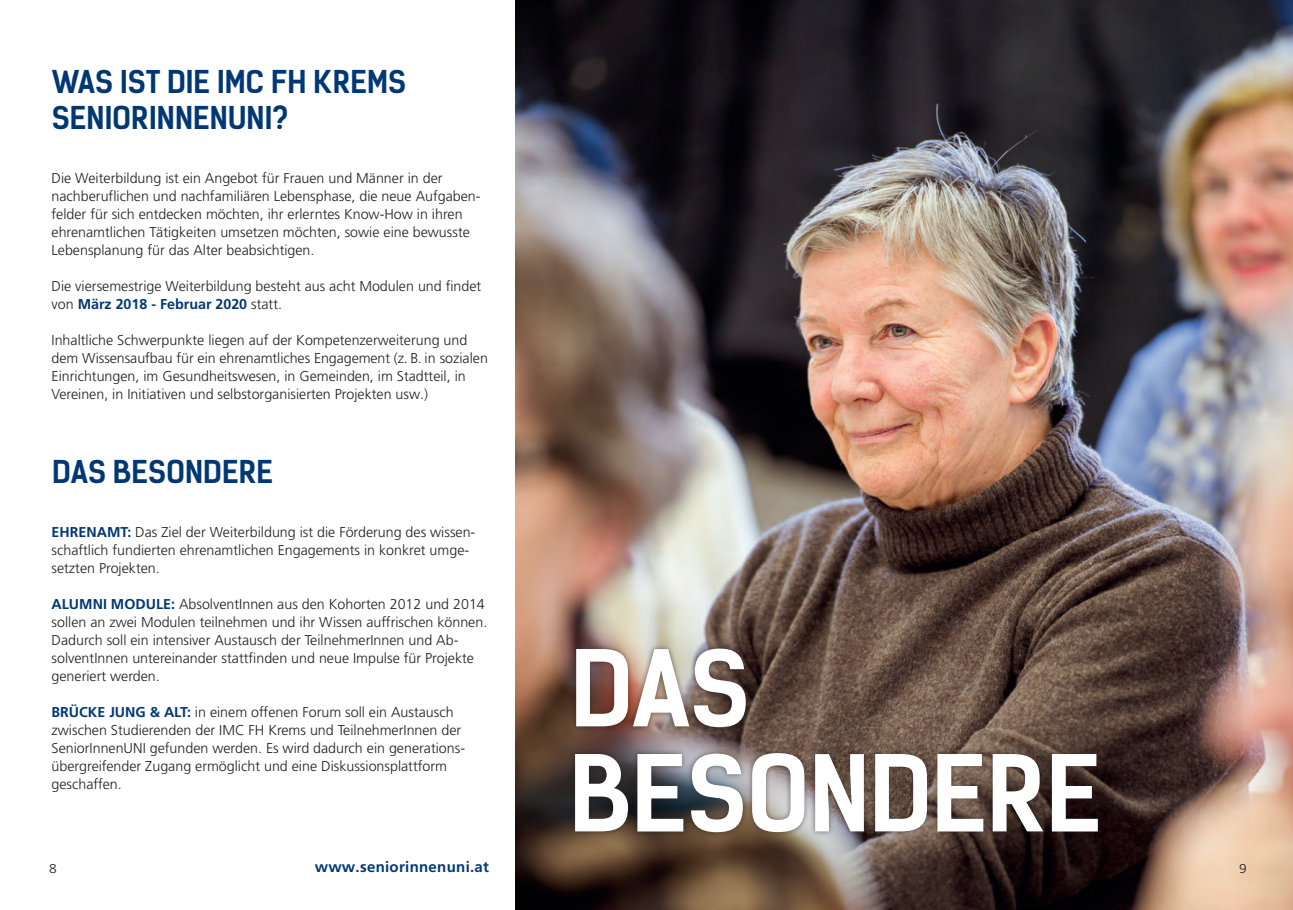
<style>
.page{position:relative;width:1293px;height:910px;background:#fff}
.page>*{position:absolute;margin:0;border:0;box-sizing:border-box;transform-origin:0 0}
.t1{font:100.5px/105px "Kelson Sans Bold BG";letter-spacing:-.015em;color:#fff}
.t2{font:30px/36px "Kelson Sans Bold BG";letter-spacing:-.01em;color:#013874}
.t3{font:700 15px "Frutiger LT Pro";letter-spacing:.02em;color:#013874}
.t4{font:300 14.25px/18px "Frutiger LT Pro";color:#231f20}
.t5{font:300 12.75px "Frutiger LT Pro";color:#231f20;scale:1.08 1}
.s1{font-weight:700;color:#013874}
</style>
<div class="page">
<img style="left:516px;top:0;width:777px;height:910px">
<div style="left:570px;top:643px;width:534px;height:195px;background:#231f20;opacity:.6"></div>
<h2 class="t2" style="left:52px;top:64px;width:356px">WAS IST DIE IMC FH KREMS<br>SENIORINNENUNI</h2>
<h2 class="t2" style="left:272px;top:100px;width:18px">?</h2>
<p class="t4" style="left:52px;top:169px;width:430px">Die Weiterbildung ist ein Angebot für Frauen und Männer in der nachberuflichen und nachfamiliären Lebensphase, die neue Aufgaben&shy;felder für sich entdecken möchten, ihr erlerntes Know-How in ihren ehrenamtlichen Tätigkeiten umsetzen möchten, sowie eine bewusste Lebensplanung für das Alter beabsichtigen.</p>
<p class="t4" style="left:52px;top:277px;width:431px">Die viersemestrige Weiterbildung besteht aus acht Modulen und findet von <span class="s1">März 2018 - Februar 2020</span> statt.</p>
<p class="t4" style="left:52px;top:331px;width:438px">Inhaltliche Schwerpunkte liegen auf der Kompetenzerweiterung und dem Wissensaufbau für ein ehrenamtliches Engagement (z. B. in sozialen Einrichtungen, im Gesundheitswesen, in Gemeinden, im Stadtteil, in Vereinen, in Initiativen und selbstorganisierten Projekten usw.)</p>
<h2 class="t2" style="left:52px;top:453px;width:223px">DAS BESONDERE</h2>
<p class="t4" style="left:52px;top:523px;width:425px"><span class="s1">EHRENAMT:</span> Das Ziel der Weiterbildung ist die Förderung des wissen&shy;schaftlich fundierten ehrenamtlichen Engagements in konkret umge&shy;setzten Projekten.</p>
<p class="t4" style="left:52px;top:595px;width:437px"><span class="s1">ALUMNI MODULE:</span> AbsolventInnen aus den Kohorten 2012 und 2014 sollen an zwei Modulen teilnehmen und ihr Wissen auffrischen können.<br>Dadurch soll ein intensiver Austausch der TeilnehmerInnen und Ab&shy;solventInnen untereinander stattfinden und neue Impulse für Projekte generiert werden.</p>
<p class="t4" style="left:52px;top:703px;width:415px"><span class="s1">BRÜCKE JUNG &amp; ALT:</span> in einem offenen Forum soll ein Austausch zwischen Studierenden der IMC FH Krems und TeilnehmerInnen der SeniorInnenUNI gefunden werden. Es wird dadurch ein generations&shy;übergreifender Zugang ermöglicht und eine Diskussionsplattform geschaffen.</p>
<p class="t5" style="left:49px;top:861px;width:9px">8</p>
<p class="t3" style="left:315px;top:858px;width:176px">www.seniorinnenuni.at</p>
<h1 class="t1" style="left:569px;top:637px;width:534px">DAS<br>BESONDERE</h1>
<p class="t5" style="left:1239px;top:861px;width:9px">9</p>
</div>
